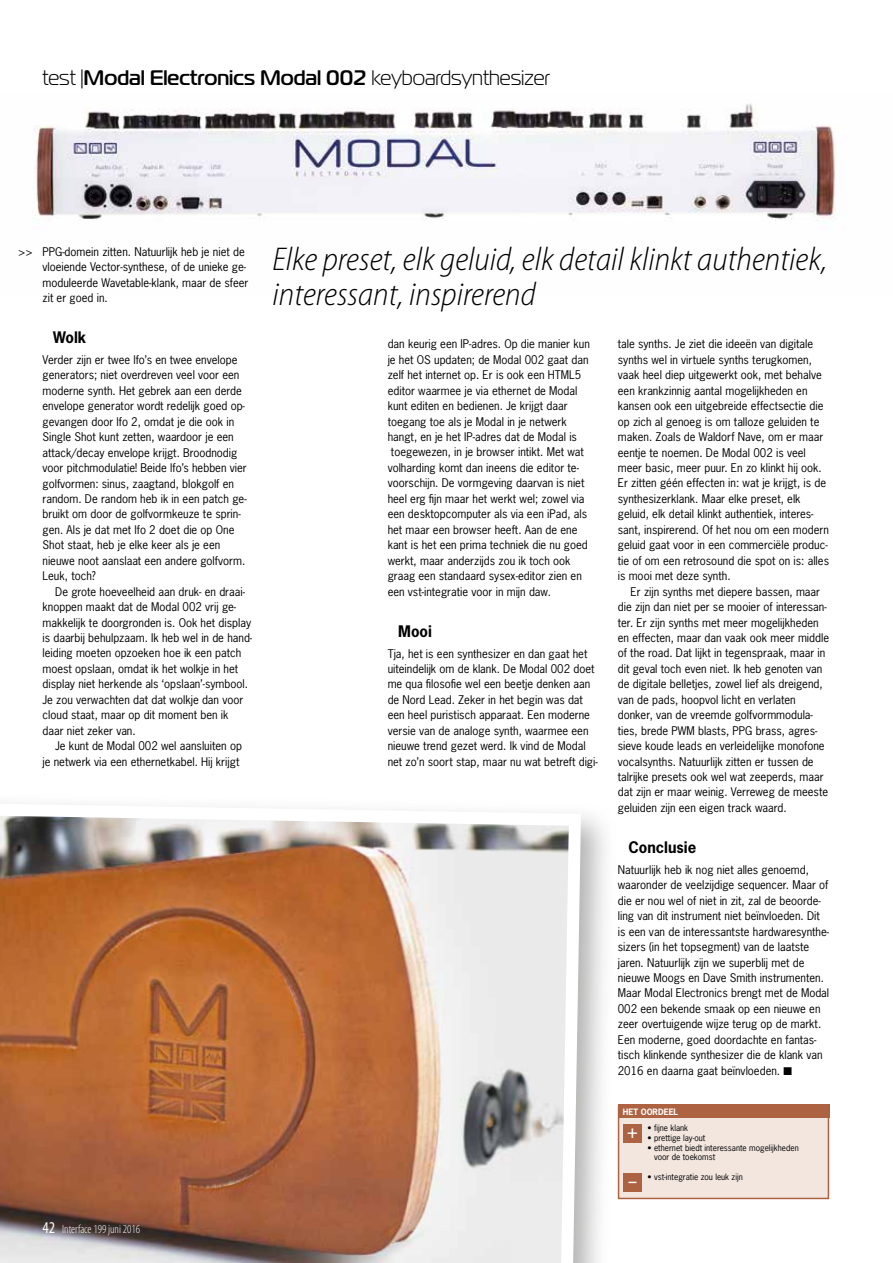
<style>
.page{position:relative;width:893px;height:1263px;background:#fff}
.page>*{position:absolute;margin:0;border:0;box-sizing:border-box;transform-origin:0 0}
.t1{font:italic 300 semi-condensed 33px/34.5px "Myriad Pro";color:#000}
.t2{font:21px "Magistral A";color:#000}
.t3{font:600 18px "Myriad Pro";color:#fff}
.t4{font:700 15px "News Gothic Std";color:#000}
.t5{font:300 condensed 12px "Myriad Pro";color:#fff}
.t6{font:11.25px/15.5px "News Gothic Std";color:#000}
.t7{font:8.25px/9.9px "News Gothic Std";color:#000}
.t8{font:700 8.25px "News Gothic Std";color:#fff}
.s1{font-weight:700}
.s2{font-weight:400;font-size:16.5px}
</style>
<div class="page">
<img style="left:0;top:798px;width:587px;height:465px">
<img style="left:33px;top:103px;width:803px;height:118px">
<div style="left:618px;top:1105px;width:211px;height:94px;background:#f2e6df;border:2px solid #ad6342"></div>
<div style="left:618px;top:1104px;width:211px;height:14px;background:#ad6342"></div>
<div style="left:623px;top:1124px;width:19px;height:19px;background:#ad6342"></div>
<div style="left:623px;top:1172px;width:19px;height:19px;background:#ad6342"></div>
<h2 class="t2" style="left:43px;top:65px;width:509px">test |<span class="s1">Modal Electronics Modal 002</span> keyboardsynthesizer</h2>
<p class="t6" style="left:18px;top:244px;width:16px">&gt;&gt;</p>
<p class="t6" style="left:43px;top:244px;width:207px">PPG-domein zitten. Natuurlijk heb je niet de vloeiende Vector-synthese, of de unieke ge&shy;moduleerde Wavetable-klank, maar de sfeer zit er goed in.</p>
<h3 class="t4" style="left:53px;top:328px;width:35px">Wolk</h3>
<p class="t6" style="left:43px;top:352px;width:206px">Verder zijn er twee lfo’s en twee envelope generators; niet overdreven veel voor een moderne synth. Het gebrek aan een derde envelope generator wordt redelijk goed op&shy;gevangen door lfo 2, omdat je die ook in Single Shot kunt zetten, waardoor je een attack/decay envelope krijgt. Broodnodig voor pitchmodulatie! Beide lfo’s hebben vier golfvormen: sinus, zaagtand, blokgolf en random. De random heb ik in een patch ge&shy;bruikt om door de golfvormkeuze te sprin&shy;gen. Als je dat met lfo 2 doet die op One Shot staat, heb je elke keer als je een nieuwe noot aanslaat een andere golfvorm.<br>Leuk, toch?</p>
<p class="t6" style="left:43px;top:584px;width:211px;text-indent:13px">De grote hoeveelheid aan druk- en draai&shy;knoppen maakt dat de Modal 002 vrij ge&shy;makkelijk te doorgronden is. Ook het display is daarbij behulpzaam. Ik heb wel in de hand&shy;leiding moeten opzoeken hoe ik een patch moest opslaan, omdat ik het wolkje in het display niet herkende als ‘opslaan’-symbool.<br>Je zou verwachten dat dat wolkje dan voor cloud staat, maar op dit moment ben ik daar niet zeker van.</p>
<p class="t6" style="left:43px;top:738px;width:201px;text-align:right">Je kunt de Modal 002 wel aansluiten op<br>je netwerk via een ethernetkabel. Hij krijgt</p>
<p class="t5" style="left:43px;top:1222px;width:99px"><span class="s2">42</span> Interface 199 juni 2016</p>
<h1 class="t1" style="left:273px;top:243px;width:556px">Elke preset, elk geluid, elk detail klinkt authentiek, interessant, inspirerend</h1>
<p class="t6" style="left:388px;top:336px;width:204px">dan keurig een IP-adres. Op die manier kun je het OS updaten; de Modal 002 gaat dan zelf het internet op. Er is ook een HTML5 editor waarmee je via ethernet de Modal kunt editen en bedienen. Je krijgt daar toegang toe als je Modal in je netwerk hangt, en je het IP-adres dat de Modal is toegewezen, in je browser intikt. Met wat volharding komt dan ineens die editor te&shy;voorschijn. De vormgeving daarvan is niet heel erg fijn maar het werkt wel; zowel via een desktopcomputer als via een iPad, als het maar een browser heeft. Aan de ene kant is het een prima techniek die nu goed werkt, maar anderzijds zou ik toch ook graag een standaard sysex-editor zien en een vst-integratie voor in mijn daw.</p>
<h3 class="t4" style="left:398px;top:621px;width:35px">Mooi</h3>
<p class="t6" style="left:388px;top:645px;width:212px">Tja, het is een synthesizer en dan gaat het uiteindelijk om de klank. De Modal 002 doet me qua filosofie wel een beetje denken aan de Nord Lead. Zeker in het begin was dat een heel puristisch apparaat. Een moderne versie van de analoge synth, waarmee een nieuwe trend gezet werd. Ik vind de Modal net zo’n soort stap, maar nu wat betreft digi-</p>
<p class="t6" style="left:618px;top:336px;width:213px">tale synths. Je ziet die ideeën van digitale synths wel in virtuele synths terugkomen, vaak heel diep uitgewerkt ook, met behalve een krankzinnig aantal mogelijkheden en kansen ook een uitgebreide effectsectie die op zich al genoeg is om talloze geluiden te maken. Zoals de Waldorf Nave, om er maar eentje te noemen. De Modal 002 is veel meer basic, meer puur. En zo klinkt hij ook.<br>Er zitten géén effecten in: wat je krijgt, is de synthesizerklank. Maar elke preset, elk geluid, elk detail klinkt authentiek, interes&shy;sant, inspirerend. Of het nou om een modern geluid gaat voor in een commerciële produc&shy;tie of om een retrosound die spot on is: alles is mooi met deze synth.</p>
<p class="t6" style="left:618px;top:583px;width:213px;text-indent:13px">Er zijn synths met diepere bassen, maar die zijn dan niet per se mooier of interessan&shy;ter. Er zijn synths met meer mogelijkheden en effecten, maar dan vaak ook meer middle of the road. Dat lijkt in tegenspraak, maar in dit geval toch even niet. Ik heb genoten van de digitale belletjes, zowel lief als dreigend, van de pads, hoopvol licht en verlaten donker, van de vreemde golfvormmodula&shy;ties, brede PWM blasts, PPG brass, agres&shy;sieve koude leads en verleidelijke monofone vocalsynths. Natuurlijk zitten er tussen de talrijke presets ook wel wat zeeperds, maar dat zijn er maar weinig. Verreweg de meeste geluiden zijn een eigen track waard.</p>
<h3 class="t4" style="left:628px;top:838px;width:69px">Conclusie</h3>
<p class="t6" style="left:618px;top:862px;width:213px">Natuurlijk heb ik nog niet alles genoemd, waaronder de veelzijdige sequencer. Maar of die er nou wel of niet in zit, zal de beoorde&shy;ling van dit instrument niet beïnvloeden. Dit is een van de interessantste hardwaresynthe&shy;sizers (in het topsegment) van de laatste jaren. Natuurlijk zijn we superblij met de nieuwe Moogs en Dave Smith instrumenten.<br>Maar Modal Electronics brengt met de Modal 002 een bekende smaak op een nieuwe en zeer overtuigende wijze terug op de markt.<br>Een moderne, goed doordachte en fantas&shy;tisch klinkende synthesizer die de klank van 2016 en daarna gaat beïnvloeden. ■</p>
<p class="t8" style="left:623px;top:1106px;width:57px">HET OORDEEL</p>
<p class="t7" style="left:648px;top:1122px;width:42px">• fijne klank</p>
<p class="t7" style="left:648px;top:1132px;width:59px">• prettige lay-out</p>
<p class="t7" style="left:654px;top:1142px;width:146px;text-indent:-7px">• ethernet biedt interessante mogelijkheden voor de toekomst</p>
<p class="t7" style="left:648px;top:1172px;width:97px">• vst-integratie zou leuk zijn</p>
<h3 class="t3" style="left:627px;top:1120px;width:12px">+</h3>
<h3 class="t3" style="left:628px;top:1169px;width:10px">–</h3>
</div>
